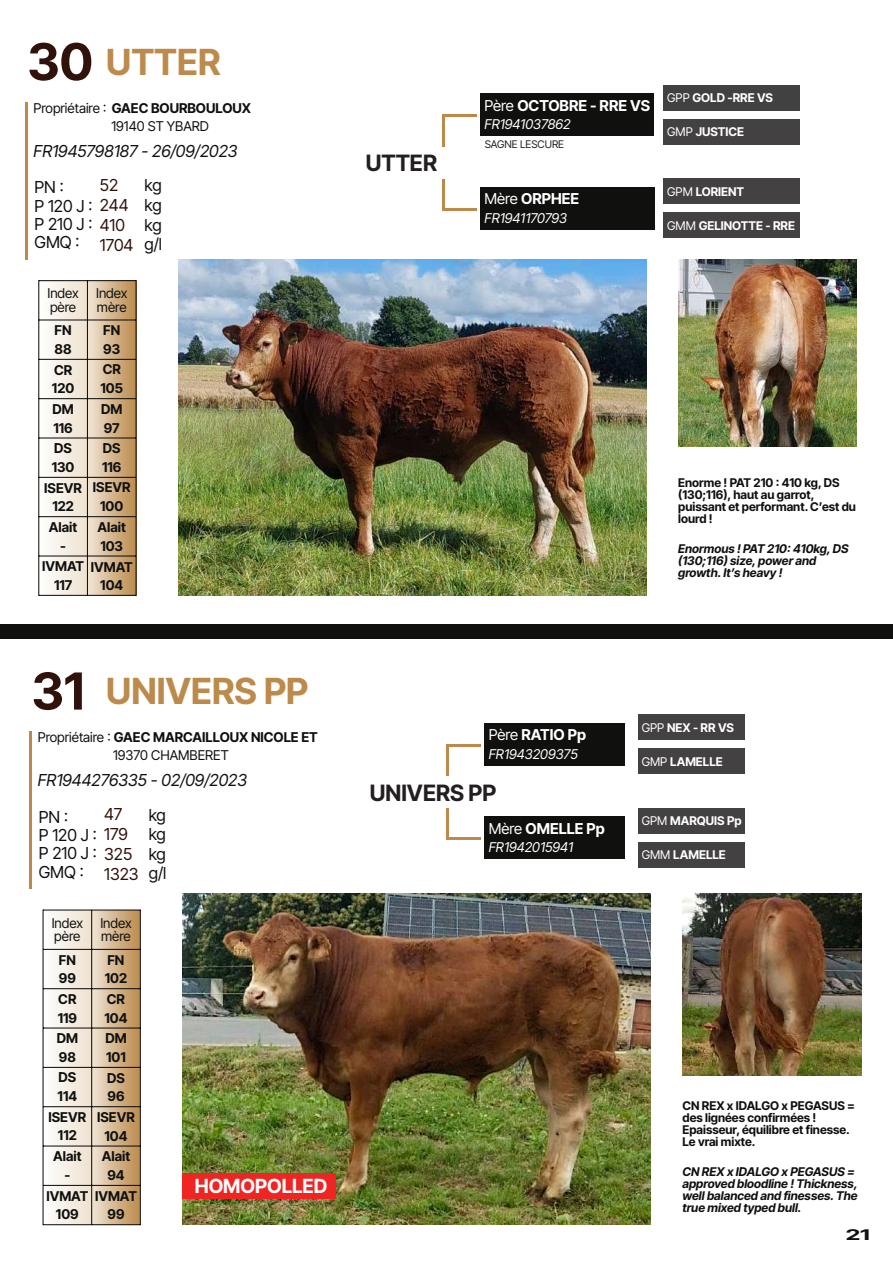
<style>
.page{position:relative;width:893px;height:1263px;background:#fff}
.page>*{position:absolute;margin:0;border:0;box-sizing:border-box;transform-origin:0 0}
.t1{font:700 51px "Inter Tight";color:#30120b}
.t2{font:700 36px "Inter Tight";color:#bc8b4c}
.t3{font:700 22.5px "Inter Tight";color:#231f20}
.t4{font:700 19.5px "Inter Tight";color:#fff}
.t5{font:16.5px/18.5px "Inter Tight";color:#10110f}
.t6{font:italic 16.5px "Inter Tight";color:#10110f}
.t7{font:16.5px "Inter Tight";color:#30120b}
.t8{font:700 15px "Inter Tight";color:#fff}
.t9{font:700 14.7px "Inter Tight";color:#101110;scale:1.65 1}
.t10{font:700 13.5px/18.6px "Inter Tight";color:#10110f}
.t11{font:13.5px/13.5px "Inter Tight";color:#10110f}
.t12{font:italic 13.5px "Inter Tight";color:#fff}
.t13{font:italic 13.5px "Inter Tight";color:#fefefe}
.t14{font:700 12px/12px "Inter Tight";color:#10110f}
.t15{font:italic 700 12px/12px "Inter Tight";color:#10110f}
.t16{font:700 12px "Inter Tight";color:#fff}
.t17{font:10.5px "Inter Tight";color:#231f20}
.s1{font-weight:700}
.s2{color:#30120b}
.s3{font-weight:400}
</style>
<div class="page">
<svg style="left:44px;top:911px;width:96px;height:313px"></svg>
<svg style="left:39px;top:281px;width:97px;height:314px"></svg>
<div style="left:480px;top:94px;width:174px;height:42px;background:#10110f"></div>
<div style="left:663px;top:119px;width:137px;height:26px;background:#434142"></div>
<div style="left:663px;top:85px;width:137px;height:26px;background:#424141"></div>
<div style="left:663px;top:213px;width:137px;height:25px;background:#434142"></div>
<div style="left:663px;top:179px;width:137px;height:25px;background:#434142"></div>
<img style="left:179px;top:259px;width:467px;height:336px">
<hr style="left:38px;top:280px;width:1px;height:316px;background:#080704">
<hr style="left:136px;top:280px;width:1px;height:316px;background:#080704">
<hr style="left:87px;top:281px;width:1px;height:314px;background:#080704">
<hr style="left:39px;top:280px;width:97px;height:1px;background:#080704">
<hr style="left:39px;top:320px;width:97px;height:1px;background:#080704">
<hr style="left:39px;top:359px;width:97px;height:1px;background:#080704">
<hr style="left:39px;top:398px;width:97px;height:1px;background:#080704">
<hr style="left:39px;top:438px;width:97px;height:1px;background:#080704">
<hr style="left:39px;top:477px;width:97px;height:1px;background:#080704">
<hr style="left:39px;top:516px;width:97px;height:1px;background:#080704">
<hr style="left:39px;top:556px;width:97px;height:1px;background:#080704">
<hr style="left:39px;top:595px;width:97px;height:1px;background:#080704">
<img style="left:678px;top:259px;width:179px;height:187px">
<div style="left:480px;top:187px;width:175px;height:43px;background:#10110f"></div>
<hr style="left:442px;top:115px;width:34px;height:2px;background:#bc8b4c">
<hr style="left:442px;top:208px;width:34px;height:2px;background:#bc8b4c">
<hr style="left:442px;top:115px;width:2px;height:32px;background:#bc8b4c">
<hr style="left:442px;top:179px;width:2px;height:31px;background:#bc8b4c">
<div style="left:0;top:624px;width:893px;height:15px;background:#10110f"></div>
<hr style="left:26px;top:102px;width:2px;height:158px;background:#bc8b4c">
<div style="left:485px;top:723px;width:140px;height:42px;background:#10110f"></div>
<div style="left:638px;top:748px;width:106px;height:26px;background:#434142"></div>
<div style="left:638px;top:714px;width:106px;height:26px;background:#434142"></div>
<div style="left:638px;top:842px;width:106px;height:25px;background:#434142"></div>
<div style="left:638px;top:808px;width:106px;height:25px;background:#434142"></div>
<hr style="left:43px;top:910px;width:1px;height:315px;background:#080704">
<hr style="left:140px;top:910px;width:1px;height:315px;background:#080704">
<hr style="left:91px;top:910px;width:1px;height:315px;background:#080704">
<hr style="left:43px;top:910px;width:97px;height:1px;background:#080704">
<hr style="left:43px;top:949px;width:97px;height:1px;background:#080704">
<hr style="left:43px;top:988px;width:97px;height:1px;background:#080704">
<hr style="left:43px;top:1028px;width:97px;height:1px;background:#080704">
<hr style="left:43px;top:1067px;width:97px;height:1px;background:#080704">
<hr style="left:43px;top:1106px;width:97px;height:1px;background:#080704">
<hr style="left:43px;top:1146px;width:97px;height:1px;background:#080704">
<hr style="left:43px;top:1185px;width:97px;height:1px;background:#080704">
<hr style="left:43px;top:1224px;width:97px;height:1px;background:#080704">
<img style="left:183px;top:893px;width:468px;height:332px">
<img style="left:682px;top:893px;width:179px;height:183px">
<div style="left:485px;top:816px;width:140px;height:43px;background:#10110f"></div>
<hr style="left:446px;top:744px;width:34px;height:2px;background:#bc8b4c">
<hr style="left:446px;top:838px;width:34px;height:2px;background:#bc8b4c">
<hr style="left:446px;top:744px;width:3px;height:32px;background:#bc8b4c">
<hr style="left:446px;top:808px;width:3px;height:32px;background:#bc8b4c">
<hr style="left:30px;top:731px;width:2px;height:158px;background:#bc8b4c">
<div style="left:183px;top:1174px;width:153px;height:25px;background:#ee2523"></div>
<h1 class="t1" style="left:28px;top:31px;width:67px">30</h1>
<h2 class="t2" style="left:106px;top:40px;width:116px">UTTER</h2>
<p class="t11" style="left:111px;top:99px;width:141px;line-height:18.1px;text-indent:-78px">Propriétaire : <span class="s1">GAEC BOURBOULOUX<br></span>19140 ST YBARD</p>
<p class="t6" style="left:33px;top:141px;width:206px">FR1945798187 - 26/09/2023</p>
<p class="t7" style="left:100px;top:175px;width:20px">52</p>
<p class="t5" style="left:35px;top:178px;width:95px">PN :<br>P 120 J : <span class="s2">244<br></span>P 210 J : <span class="s2">410<br></span>GMQ :</p>
<p class="t7" style="left:100px;top:235px;width:35px">1704</p>
<p class="t5" style="left:145px;top:176px;width:19px;line-height:19.5px;text-align:justify">kg kg kg g/l</p>
<p class="t11" style="left:47px;top:287px;width:33px">Index père</p>
<p class="t11" style="left:96px;top:287px;width:33px">Index mère</p>
<p class="t10" style="left:55px;top:321px;width:19px">FN<br>88</p>
<p class="t10" style="left:103px;top:321px;width:18px">FN<br>93</p>
<p class="t10" style="left:52px;top:360px;width:24px">CR<br>120</p>
<p class="t10" style="left:100px;top:360px;width:24px">CR<br>105</p>
<p class="t10" style="left:52px;top:400px;width:23px">DM<br>116</p>
<p class="t10" style="left:101px;top:399px;width:23px;line-height:19px">DM<br>97</p>
<p class="t10" style="left:52px;top:439px;width:24px;line-height:19px">DS<br>130</p>
<p class="t10" style="left:102px;top:439px;width:21px">DS<br>116</p>
<p class="t10" style="left:44px;top:479px;width:39px;text-align:center">ISEVR<br>122</p>
<p class="t10" style="left:93px;top:478px;width:39px;line-height:19.2px;text-align:center">ISEVR<br>100</p>
<p class="t10" style="left:49px;top:518px;width:30px;text-align:center">Alait -</p>
<p class="t10" style="left:98px;top:518px;width:30px">Alait<br>103</p>
<p class="t10" style="left:42px;top:557px;width:43px;text-align:center">IVMAT<br>117</p>
<p class="t10" style="left:91px;top:557px;width:43px;line-height:18.1px;text-align:center">IVMAT<br>104</p>
<h1 class="t1" style="left:32px;top:660px;width:54px">31</h1>
<h2 class="t2" style="left:106px;top:669px;width:204px">UNIVERS PP</h2>
<p class="t11" style="left:113px;top:728px;width:206px;line-height:18.1px;text-indent:-75px">Propriétaire : <span class="s1">GAEC MARCAILLOUX NICOLE ET<br></span>19370 CHAMBERET</p>
<p class="t6" style="left:38px;top:770px;width:211px">FR1944276335 - 02/09/2023</p>
<p class="t7" style="left:104px;top:804px;width:20px">47</p>
<p class="t5" style="left:39px;top:807px;width:95px">PN :<br>P 120 J : <span class="s2">179<br></span>P 210 J : <span class="s2">325<br></span>GMQ :</p>
<p class="t7" style="left:104px;top:864px;width:36px">1323</p>
<p class="t5" style="left:149px;top:805px;width:19px;line-height:19.5px;text-align:justify">kg kg kg g/l</p>
<p class="t11" style="left:52px;top:916px;width:33px">Index père</p>
<p class="t11" style="left:100px;top:916px;width:33px">Index mère</p>
<p class="t10" style="left:59px;top:950px;width:19px">FN<br>99</p>
<p class="t10" style="left:105px;top:950px;width:24px">FN<br>102</p>
<p class="t10" style="left:58px;top:990px;width:21px">CR<br>119</p>
<p class="t10" style="left:105px;top:989px;width:24px">CR<br>104</p>
<p class="t10" style="left:57px;top:1029px;width:23px">DM<br>98</p>
<p class="t10" style="left:105px;top:1029px;width:23px;line-height:19px">DM<br>101</p>
<p class="t10" style="left:58px;top:1068px;width:21px;line-height:19px">DS<br>114</p>
<p class="t10" style="left:107px;top:1068px;width:19px">DS<br>96</p>
<p class="t10" style="left:49px;top:1108px;width:39px;text-align:center">ISEVR<br>112</p>
<p class="t10" style="left:97px;top:1107px;width:39px;line-height:19.2px;text-align:center">ISEVR<br>104</p>
<p class="t10" style="left:53px;top:1147px;width:30px;text-align:center">Alait -</p>
<p class="t10" style="left:102px;top:1147px;width:30px;text-align:center">Alait<br>94</p>
<p class="t10" style="left:46px;top:1186px;width:43px;text-align:center">IVMAT<br>109</p>
<p class="t10" style="left:95px;top:1187px;width:43px;line-height:18.1px;text-align:center">IVMAT<br>99</p>
<h3 class="t4" style="left:195px;top:1174px;width:134px">HOMOPOLLED</h3>
<h3 class="t3" style="left:366px;top:150px;width:73px">UTTER</h3>
<p class="t8" style="left:484px;top:96px;width:167px"><span class="s3">Père</span> OCTOBRE - RRE VS</p>
<p class="t13" style="left:484px;top:116px;width:88px">FR1941037862</p>
<p class="t17" style="left:485px;top:138px;width:81px">SAGNE LESCURE</p>
<p class="t8" style="left:484px;top:190px;width:96px"><span class="s3">Mère</span> ORPHEE</p>
<p class="t12" style="left:484px;top:210px;width:84px">FR1941170793</p>
<p class="t16" style="left:667px;top:91px;width:107px"><span class="s3">GPP</span> GOLD -RRE VS</p>
<p class="t16" style="left:667px;top:125px;width:78px"><span class="s3">GMP</span> JUSTICE</p>
<p class="t16" style="left:667px;top:184px;width:78px"><span class="s3">GPM</span> LORIENT</p>
<p class="t16" style="left:667px;top:218px;width:129px"><span class="s3">GMM</span> GELINOTTE - RRE</p>
<p class="t14" style="left:678px;top:476px;width:179px">Enorme ! PAT 210 : 410 kg, DS (130;116), haut au garrot, puissant et performant. Cʼest du lourd !</p>
<p class="t15" style="left:678px;top:542px;width:172px">Enormous ! PAT 210: 410kg, DS (130;116) size, power and growth. Itʼs heavy !</p>
<p class="t8" style="left:489px;top:725px;width:99px"><span class="s3">Père</span> RATIO Pp</p>
<p class="t12" style="left:489px;top:745px;width:91px">FR1943209375</p>
<p class="t16" style="left:642px;top:720px;width:94px"><span class="s3">GPP</span> NEX - RR VS</p>
<p class="t16" style="left:642px;top:754px;width:82px"><span class="s3">GMP</span> LAMELLE</p>
<h3 class="t3" style="left:370px;top:779px;width:128px">UNIVERS PP</h3>
<p class="t8" style="left:489px;top:819px;width:117px"><span class="s3">Mère</span> OMELLE Pp</p>
<p class="t12" style="left:489px;top:839px;width:86px">FR1942015941</p>
<p class="t16" style="left:642px;top:813px;width:101px"><span class="s3">GPM</span> MARQUIS Pp</p>
<p class="t16" style="left:642px;top:847px;width:86px"><span class="s3">GMM</span> LAMELLE</p>
<p class="t14" style="left:682px;top:1100px;width:174px">CN REX x IDALGO x PEGASUS = des lignées confirmées !<br>Epaisseur, équilibre et finesse.<br>Le vrai mixte.</p>
<p class="t15" style="left:682px;top:1166px;width:177px">CN REX x IDALGO x PEGASUS = approved bloodline ! Thickness, well balanced and finesses. The true mixed typed bull.</p>
<p class="t9" style="left:846px;top:1225px;width:16px">21</p>
</div>
